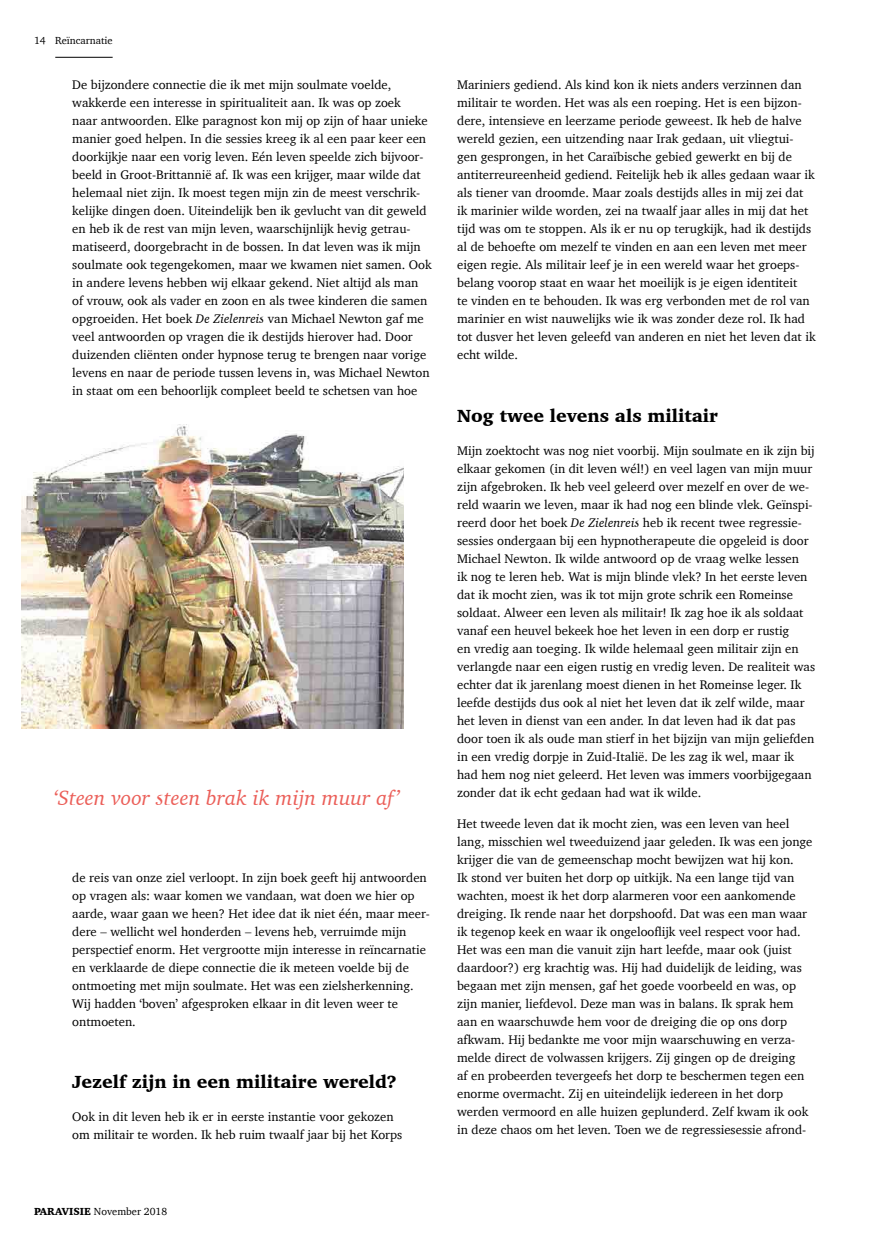
<style>
.page{position:relative;width:893px;height:1234px;background:#fff}
.page>*{position:absolute;margin:0;border:0;box-sizing:border-box;transform-origin:0 0}
.t1{font:italic 21px "Charter";color:#eb5e58}
.t2{font:900 18px "Charter";color:#000}
.t3{font:12.75px/18px "Charter";color:#000}
.t4{font:10.5px "Charter";color:#000}
.s1{font-style:italic}
.s2{font-weight:900}
</style>
<div class="page">
<img style="left:21px;top:424px;width:383px;height:304px">
<hr style="left:55px;top:57px;width:58px;height:1px;background:#000">
<p class="t4" style="left:34px;top:32px;width:13px">14</p>
<p class="t4" style="left:55px;top:32px;width:59px">Reïncarnatie</p>
<p class="t3" style="left:72px;top:76px;width:361px">De bijzondere connectie die ik met mijn soulmate voelde, wakkerde een interesse in spiritualiteit aan. Ik was op zoek<br>naar antwoorden. Elke paragnost kon mij op zijn of haar unieke manier goed helpen. In die sessies kreeg ik al een paar keer een doorkijkje naar een vorig leven. Eén leven speelde zich bijvoor&shy;beeld in Groot-Brittannië af. Ik was een krijger, maar wilde dat helemaal niet zijn. Ik moest tegen mijn zin de meest verschrik&shy;kelijke dingen doen. Uiteindelijk ben ik gevlucht van dit geweld en heb ik de rest van mijn leven, waarschijnlijk hevig getrau&shy;matiseerd, doorgebracht in de bossen. In dat leven was ik mijn soulmate ook tegengekomen, maar we kwamen niet samen. Ook in andere levens hebben wij elkaar gekend. Niet altijd als man of vrouw, ook als vader en zoon en als twee kinderen die samen opgroeiden. Het boek <span class="s1">De Zielenreis</span> van Michael Newton gaf me veel antwoorden op vragen die ik destijds hierover had. Door duizenden cliënten onder hypnose terug te brengen naar vorige levens en naar de periode tussen levens in, was Michael Newton in staat om een behoorlijk compleet beeld te schetsen van hoe</p>
<h1 class="t1" style="left:54px;top:779px;width:348px">‘Steen voor steen brak ik mijn muur af’</h1>
<p class="t3" style="left:72px;top:868px;width:359px">de reis van onze ziel verloopt. In zijn boek geeft hij antwoorden op vragen als: waar komen we vandaan, wat doen we hier op aarde, waar gaan we heen? Het idee dat ik niet één, maar meer&shy;dere – wellicht wel honderden – levens heb, verruimde mijn perspectief enorm. Het vergrootte mijn interesse in reïncarnatie en verklaarde de diepe connectie die ik meteen voelde bij de ontmoeting met mijn soulmate. Het was een zielsherkenning.<br>Wij hadden ‘boven’ afgesproken elkaar in dit leven weer te ontmoeten.</p>
<h2 class="t2" style="left:72px;top:1070px;width:326px">Jezelf zijn in een militaire wereld?</h2>
<p class="t3" style="left:72px;top:1107px;width:331px">Ook in dit leven heb ik er in eerste instantie voor gekozen om militair te worden. Ik heb ruim twaalf jaar bij het Korps</p>
<p class="t3" style="left:457px;top:76px;width:360px">Mariniers gediend. Als kind kon ik niets anders verzinnen dan militair te worden. Het was als een roeping. Het is een bijzon&shy;dere, intensieve en leerzame periode geweest. Ik heb de halve wereld gezien, een uitzending naar Irak gedaan, uit vliegtui&shy;gen gesprongen, in het Caraïbische gebied gewerkt en bij de antiterreureenheid gediend. Feitelijk heb ik alles gedaan waar ik als tiener van droomde. Maar zoals destijds alles in mij zei dat ik marinier wilde worden, zei na twaalf jaar alles in mij dat het tijd was om te stoppen. Als ik er nu op terugkijk, had ik destijds al de behoefte om mezelf te vinden en aan een leven met meer eigen regie. Als militair leef je in een wereld waar het groeps&shy;belang voorop staat en waar het moeilijk is je eigen identiteit<br>te vinden en te behouden. Ik was erg verbonden met de rol van marinier en wist nauwelijks wie ik was zonder deze rol. Ik had tot dusver het leven geleefd van anderen en niet het leven dat ik echt wilde.</p>
<h2 class="t2" style="left:457px;top:404px;width:262px">Nog twee levens als militair</h2>
<p class="t3" style="left:457px;top:441px;width:360px">Mijn zoektocht was nog niet voorbij. Mijn soulmate en ik zijn bij elkaar gekomen (in dit leven wél!) en veel lagen van mijn muur zijn afgebroken. Ik heb veel geleerd over mezelf en over de we&shy;reld waarin we leven, maar ik had nog een blinde vlek. Geïnspi&shy;reerd door het boek <span class="s1">De Zielenreis</span> heb ik recent twee regressie&shy;sessies ondergaan bij een hypnotherapeute die opgeleid is door Michael Newton. Ik wilde antwoord op de vraag welke lessen<br>ik nog te leren heb. Wat is mijn blinde vlek? In het eerste leven dat ik mocht zien, was ik tot mijn grote schrik een Romeinse soldaat. Alweer een leven als militair! Ik zag hoe ik als soldaat vanaf een heuvel bekeek hoe het leven in een dorp er rustig<br>en vredig aan toeging. Ik wilde helemaal geen militair zijn en verlangde naar een eigen rustig en vredig leven. De realiteit was echter dat ik jarenlang moest dienen in het Romeinse leger. Ik leefde destijds dus ook al niet het leven dat ik zelf wilde, maar het leven in dienst van een ander. In dat leven had ik dat pas door toen ik als oude man stierf in het bijzijn van mijn geliefden in een vredig dorpje in Zuid-Italië. De les zag ik wel, maar ik had hem nog niet geleerd. Het leven was immers voorbijgegaan zonder dat ik echt gedaan had wat ik wilde.</p>
<p class="t3" style="left:457px;top:814px;width:357px">Het tweede leven dat ik mocht zien, was een leven van heel lang, misschien wel tweeduizend jaar geleden. Ik was een jonge krijger die van de gemeenschap mocht bewijzen wat hij kon.<br>Ik stond ver buiten het dorp op uitkijk. Na een lange tijd van wachten, moest ik het dorp alarmeren voor een aankomende dreiging. Ik rende naar het dorpshoofd. Dat was een man waar ik tegenop keek en waar ik ongelooflijk veel respect voor had.<br>Het was een man die vanuit zijn hart leefde, maar ook (juist daardoor?) erg krachtig was. Hij had duidelijk de leiding, was begaan met zijn mensen, gaf het goede voorbeeld en was, op zijn manier, liefdevol. Deze man was in balans. Ik sprak hem aan en waarschuwde hem voor de dreiging die op ons dorp afkwam. Hij bedankte me voor mijn waarschuwing en verza&shy;melde direct de volwassen krijgers. Zij gingen op de dreiging<br>af en probeerden tevergeefs het dorp te beschermen tegen een enorme overmacht. Zij en uiteindelijk iedereen in het dorp werden vermoord en alle huizen geplunderd. Zelf kwam ik ook in deze chaos om het leven. Toen we de regressiesessie afrond-</p>
<p class="t4" style="left:34px;top:1201px;width:135px"><span class="s2">PARAVISIE</span> November 2018</p>
</div>
